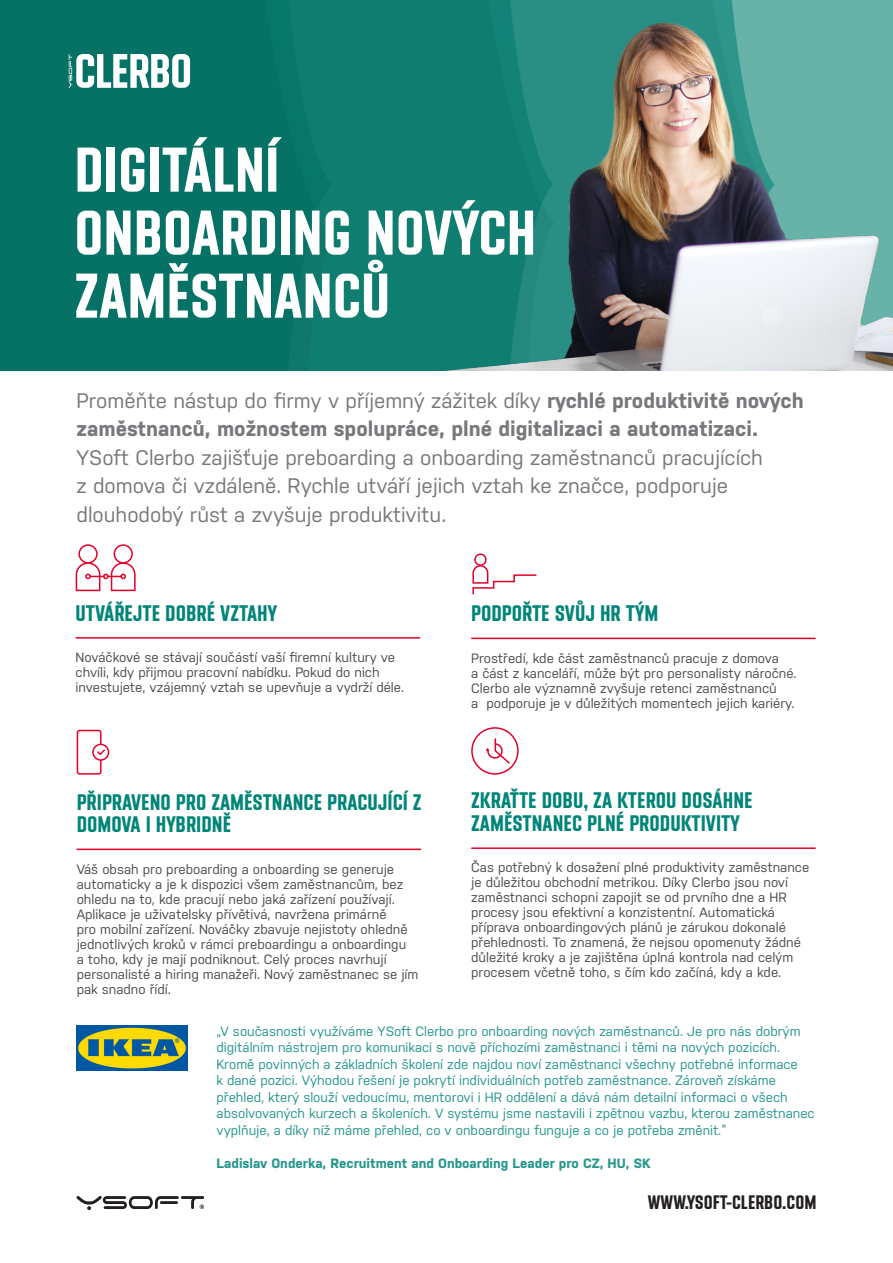
<style>
.page{position:relative;width:893px;height:1263px;background:#fff}
.page>*{position:absolute;margin:0;border:0;box-sizing:border-box;transform-origin:0 0}
.t1{font:700 63px/63px "Y Soft";color:#fff}
.text{font:700 22.5px/22.5px "Y Soft";color:#008578}
.Perex{font:21px/28.5px "Nudista";color:#76787b}
.Perex-2{font:700 21px/28.5px "Nudista";color:#76787b}
.t2{font:700 19.5px "Y Soft";color:#231f20}
.text-2{font:13.5px/15px "Nudista";color:#4b4c4d}
.text-3{font:13.5px/16.5px "Nudista";color:#26978c}
.text-4{font:700 13.5px "Nudista";color:#26978c}
.s1{font-weight:400}
</style>
<div class="page">
<svg style="left:77px;top:1196px;width:127px;height:14px"></svg>
<hr style="left:76px;top:637px;width:344px;height:2px;background:#e4002b">
<hr style="left:471px;top:638px;width:345px;height:1px;background:#e4002b">
<hr style="left:471px;top:847px;width:345px;height:2px;background:#e4002b">
<hr style="left:77px;top:848px;width:344px;height:2px;background:#e4002b">
<div style="left:334px;top:0;width:221px;height:370px;background:#107d71"></div>
<svg style="left:0;top:0;width:334px;height:370px;background:#067366"></svg>
<svg style="left:69px;top:54px;width:121px;height:34px"></svg>
<img style="left:77px;top:1026px;width:110px;height:45px">
<div style="left:471px;top:727px;width:48px;height:48px;border:2px solid #e4002b;border-radius:50%"></div>
<svg style="left:486px;top:738px;width:24px;height:26px"></svg>
<div style="left:78px;top:544px;width:20px;height:20px;border:2px solid #e4002b;border-radius:50%"></div>
<div style="left:114px;top:544px;width:19px;height:20px;border:2px solid #e4002b;border-radius:50%"></div>
<svg style="left:75px;top:562px;width:61px;height:30px"></svg>
<div style="left:474px;top:553px;width:13px;height:13px;border:2px solid #e4002b;border-radius:50%"></div>
<svg style="left:472px;top:564px;width:65px;height:31px"></svg>
<div style="left:77px;top:730px;width:25px;height:45px;border:2px solid #e4002b;border-radius:2px"></div>
<svg style="left:93px;top:744px;width:16px;height:16px"></svg>
<div style="left:92px;top:744px;width:17px;height:17px;border:2px solid #e4002b;border-radius:50%"></div>
<svg style="left:95px;top:748px;width:12px;height:8px"></svg>
<img style="left:423px;top:1px;width:470px;height:369px">
<h1 class="t1" style="left:74px;top:138px;width:207px">DIGITÁLNÍ</h1>
<h1 class="t1" style="left:74px;top:201px;width:463px">ONBOARDING NOVÝCH<br>ZAMĚSTNANCŮ</h1>
<p class="Perex-2" style="left:77px;top:386px;width:729px"><span class="s1">Proměňte nástup do firmy v příjemný zážitek díky</span> rychlé produktivitě nových zaměstnanců, možnostem spolupráce, plné digitalizaci a automatizaci.</p>
<p class="Perex" style="left:77px;top:443px;width:688px">YSoft Clerbo zajišťuje preboarding a onboarding zaměstnanců pracujících</p>
<p class="Perex" style="left:77px;top:472px;width:653px">z domova či vzdáleně. Rychle utváří jejich vztah ke značce, podporuje dlouhodobý růst a zvyšuje produktivitu.</p>
<p class="text" style="left:76px;top:601px;width:203px">UTVÁŘEJTE DOBRÉ VZTAHY</p>
<p class="text-2" style="left:76px;top:650px;width:330px">Nováčkové se stávají součástí vaší firemní kultury ve chvíli, kdy přijmou pracovní nabídku. Pokud do nich investujete, vzájemný vztah se upevňuje a vydrží déle.</p>
<p class="text" style="left:471px;top:602px;width:189px">PODPOŘTE SVŮJ HR TÝM</p>
<p class="text-2" style="left:471px;top:650px;width:327px">Prostředí, kde část zaměstnanců pracuje z domova<br>a část z kanceláří, může být pro personalisty náročné.<br>Clerbo ale významně zvyšuje retenci zaměstnanců<br>a podporuje je v důležitých momentech jejich kariéry.</p>
<p class="text" style="left:471px;top:789px;width:283px">ZKRAŤTE DOBU, ZA KTEROU DOSÁHNE<br>ZAMĚSTNANEC PLNÉ PRODUKTIVITY</p>
<p class="text-2" style="left:471px;top:860px;width:340px">Čas potřebný k dosažení plné produktivity zaměstnance je důležitou obchodní metrikou. Díky Clerbo jsou noví zaměstnanci schopni zapojit se od prvního dne a HR procesy jsou efektivní a konzistentní. Automatická příprava onboardingových plánů je zárukou dokonalé přehlednosti. To znamená, že nejsou opomenuty žádné důležité kroky a je zajištěna úplná kontrola nad celým procesem včetně toho, s čím kdo začíná, kdy a kde.</p>
<p class="text" style="left:77px;top:790px;width:347px">PŘIPRAVENO PRO ZAMĚSTNANCE PRACUJÍCÍ Z<br>DOMOVA I HYBRIDNĚ</p>
<p class="text-2" style="left:77px;top:861px;width:343px">Váš obsah pro preboarding a onboarding se generuje automaticky a je k dispozici všem zaměstnancům, bez ohledu na to, kde pracují nebo jaká zařízení používají.<br>Aplikace je uživatelsky přívětivá, navržena primárně<br>pro mobilní zařízení. Nováčky zbavuje nejistoty ohledně jednotlivých kroků v rámci preboardingu a onboardingu<br>a toho, kdy je mají podniknout. Celý proces navrhují personalisté a hiring manažeři. Nový zaměstnanec se jím pak snadno řídí.</p>
<p class="text-3" style="left:217px;top:1023px;width:600px">„V současnosti využíváme YSoft Clerbo pro onboarding nových zaměstnanců. Je pro nás dobrým digitálním nástrojem pro komunikaci s nově příchozími zaměstnanci i těmi na nových pozicích.<br>Kromě povinných a základních školení zde najdou noví zaměstnanci všechny potřebné informace<br>k dané pozici. Výhodou řešení je pokrytí individuálních potřeb zaměstnance. Zároveň získáme přehled, který slouží vedoucímu, mentorovi i HR oddělení a dává nám detailní informaci o všech absolvovaných kurzech a školeních. V systému jsme nastavili i zpětnou vazbu, kterou zaměstnanec vyplňuje, a díky níž máme přehled, co v onboardingu funguje a co je potřeba změnit.“</p>
<p class="text-4" style="left:217px;top:1156px;width:435px">Ladislav Onderka, Recruitment and Onboarding Leader pro CZ, HU, SK</p>
<p class="t2" style="left:648px;top:1191px;width:170px">WWW.YSOFT-CLERBO.COM</p>
</div>
